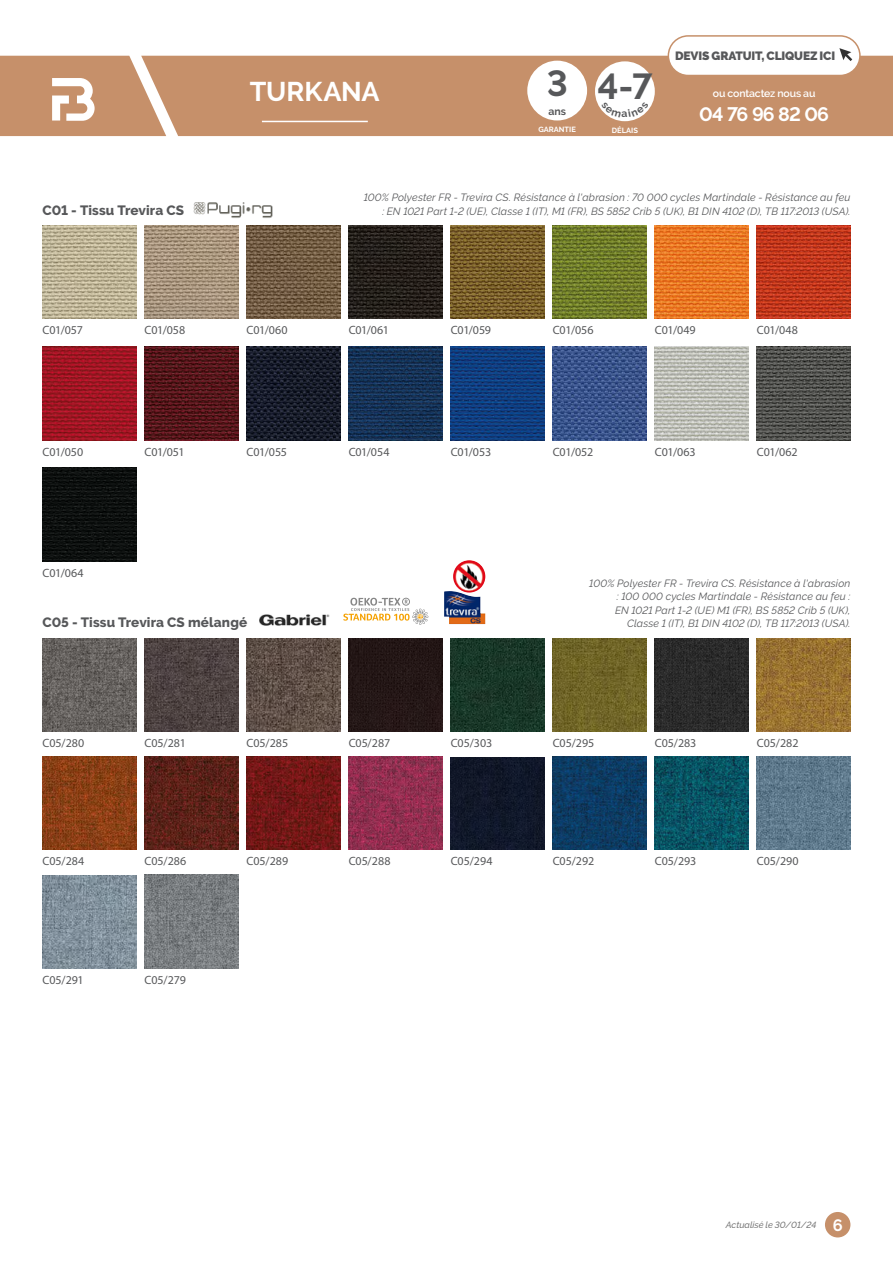
<style>
.page{position:relative;width:893px;height:1263px;background:#fff}
.page>*{position:absolute;margin:0;border:0;box-sizing:border-box;transform-origin:0 0}
.t1{font:700 36px "Raleway";color:#57585a}
.t2{font:700 27px "Raleway";letter-spacing:-.005em;color:#fff}
.t3{font:700 19.5px "Raleway";letter-spacing:-.045em;color:#fff}
.t4{font:800 13.5px "Raleway";letter-spacing:.005em;color:#57585a}
.t5{font:12px "Myriad Pro";letter-spacing:-.005em;color:#57585a}
.t6{font:900 12px "Raleway";letter-spacing:-.01em;color:#57585a}
.t7{font:italic 10.5px/13.5px "Raleway";letter-spacing:.015em;color:#57585a;text-align:right}
.t8{font:600 10.5px "Raleway";letter-spacing:-.01em;color:#fff}
.t9{font:700 10.5px "Raleway";color:#57585a}
.t10{font:italic 500 9px "Raleway";color:#787878}
.t11{font:700 7.5px "Raleway";color:#fff}
.s1{font-weight:700;font-style:normal;font-size:16.5px;color:#fff}
</style>
<div class="page">
<img style="left:43px;top:638px;width:93px;height:93px">
<img style="left:247px;top:638px;width:93px;height:93px">
<img style="left:349px;top:756px;width:93px;height:94px">
<img style="left:145px;top:638px;width:93px;height:93px">
<img style="left:757px;top:756px;width:93px;height:94px">
<div style="left:349px;top:638px;width:93px;height:93px;background:#241716"></div>
<img style="left:451px;top:638px;width:93px;height:93px">
<img style="left:43px;top:875px;width:93px;height:93px">
<img style="left:757px;top:638px;width:93px;height:93px">
<img style="left:553px;top:756px;width:93px;height:94px">
<img style="left:43px;top:756px;width:93px;height:94px">
<div style="left:451px;top:757px;width:93px;height:93px;background:#101729"></div>
<img style="left:145px;top:756px;width:93px;height:94px">
<img style="left:247px;top:756px;width:93px;height:94px">
<img style="left:655px;top:756px;width:93px;height:94px">
<img style="left:553px;top:638px;width:93px;height:93px">
<img style="left:145px;top:874px;width:93px;height:94px">
<img style="left:655px;top:638px;width:93px;height:93px">
<img style="left:259px;top:614px;width:71px;height:12px">
<img style="left:757px;top:225px;width:93px;height:94px">
<img style="left:43px;top:468px;width:93px;height:93px">
<img style="left:145px;top:225px;width:93px;height:94px">
<img style="left:43px;top:225px;width:93px;height:94px">
<img style="left:43px;top:347px;width:93px;height:93px">
<img style="left:247px;top:225px;width:93px;height:94px">
<img style="left:145px;top:347px;width:93px;height:93px">
<img style="left:349px;top:225px;width:93px;height:94px">
<img style="left:451px;top:225px;width:93px;height:94px">
<img style="left:553px;top:347px;width:93px;height:93px">
<img style="left:655px;top:347px;width:93px;height:93px">
<img style="left:553px;top:225px;width:93px;height:94px">
<img style="left:349px;top:347px;width:93px;height:93px">
<img style="left:451px;top:347px;width:93px;height:93px">
<img style="left:757px;top:347px;width:93px;height:93px">
<img style="left:655px;top:225px;width:93px;height:94px">
<img style="left:247px;top:347px;width:93px;height:93px">
<img style="left:193px;top:203px;width:79px;height:15px">
<svg style="left:343px;top:598px;width:85px;height:27px"></svg>
<img style="left:444px;top:591px;width:41px;height:33px">
<img style="left:453px;top:560px;width:32px;height:32px;border-radius:16px">
<div style="left:0;top:56px;width:893px;height:80px;background:#c6906a"></div>
<hr style="left:262px;top:121px;width:106px;height:1px;background:#fff">
<div style="left:825px;top:1212px;width:25px;height:25px;background:#c6906a;border-radius:50%"></div>
<div style="left:527px;top:61px;width:60px;height:59px;background:#fff;border-radius:50%"></div>
<div style="left:595px;top:61px;width:60px;height:60px;background:#fff;border-radius:50%"></div>
<svg style="left:52px;top:78px;width:43px;height:43px"></svg>
<div style="left:668px;top:36px;width:192px;height:39px;background:#fff;border-radius:20px"></div>
<div style="left:668px;top:35px;width:193px;height:41px;border:2px solid #c6906a;border-radius:20px"></div>
<svg style="left:839px;top:48px;width:13px;height:13px"></svg>
<svg style="left:601px;top:109px;width:48px;height:9px"></svg>
<h2 class="t2" style="left:250px;top:76px;width:131px">TURKANA</h2>
<h1 class="t1" style="left:547px;top:63px;width:23px">3</h1>
<p class="t9" style="left:548px;top:105px;width:19px">ANS</p>
<p class="t11" style="left:538px;top:125px;width:12px">GARAN</p>
<p class="t11" style="left:565px;top:125px;width:13px">TIE</p>
<h1 class="t1" style="left:597px;top:66px;width:57px">4-7</h1>
<p class="t11" style="left:612px;top:126px;width:28px">DÉLAIS</p>
<p class="t6" style="left:675px;top:49px;width:162px">DEVIS GRATUIT, CLIQUEZ ICI</p>
<p class="t8" style="left:713px;top:88px;width:104px">ou contactez nous au</p>
<h3 class="t3" style="left:699px;top:103px;width:131px">04 76 96 82 06</h3>
<p class="t4" style="left:43px;top:202px;width:143px">C01 - Tissu Trevira CS</p>
<p class="t7" style="left:364px;top:191px;width:488px">100% Polyester FR - Trevira CS. Résistance à l'abrasion : 70 000 cycles Martindale - Résistance au feu : EN 1021 Part 1-2 (UE), Classe 1 (IT), M1 (FR), BS 5852 Crib 5 (UK), B1 DIN 4102 (D), TB 117:2013 (USA).</p>
<p class="t5" style="left:43px;top:323px;width:42px">C01/057</p>
<p class="t5" style="left:145px;top:323px;width:42px">C01/058</p>
<p class="t5" style="left:247px;top:323px;width:43px">C01/060</p>
<p class="t5" style="left:349px;top:323px;width:42px">C01/061</p>
<p class="t5" style="left:451px;top:323px;width:42px">C01/059</p>
<p class="t5" style="left:553px;top:323px;width:42px">C01/056</p>
<p class="t5" style="left:655px;top:323px;width:42px">C01/049</p>
<p class="t5" style="left:757px;top:323px;width:43px">C01/048</p>
<p class="t5" style="left:43px;top:444px;width:42px">C01/050</p>
<p class="t5" style="left:145px;top:444px;width:42px">C01/051</p>
<p class="t5" style="left:247px;top:444px;width:42px">C01/055</p>
<p class="t5" style="left:349px;top:444px;width:42px">C01/054</p>
<p class="t5" style="left:451px;top:444px;width:42px">C01/053</p>
<p class="t5" style="left:757px;top:444px;width:42px">C01/062</p>
<p class="t5" style="left:553px;top:444px;width:42px">C01/052</p>
<p class="t5" style="left:655px;top:444px;width:42px">C01/063</p>
<p class="t5" style="left:43px;top:565px;width:43px">C01/064</p>
<p class="t4" style="left:43px;top:615px;width:206px">C05 - Tissu Trevira CS mélangé</p>
<p class="t7" style="left:589px;top:576px;width:263px">100% Polyester FR - Trevira CS. Résistance à l'abrasion : 100 000 cycles Martindale - Résistance au feu :<br>EN 1021 Part 1-2 (UE) M1 (FR), BS 5852 Crib 5 (UK), Classe 1 (IT), B1 DIN 4102 (D), TB 117:2013 (USA).</p>
<p class="t5" style="left:43px;top:736px;width:43px">C05/280</p>
<p class="t5" style="left:247px;top:736px;width:43px">C05/285</p>
<p class="t5" style="left:145px;top:736px;width:43px">C05/281</p>
<p class="t5" style="left:349px;top:736px;width:43px">C05/287</p>
<p class="t5" style="left:451px;top:736px;width:43px">C05/303</p>
<p class="t5" style="left:553px;top:736px;width:43px">C05/295</p>
<p class="t5" style="left:655px;top:736px;width:43px">C05/283</p>
<p class="t5" style="left:757px;top:736px;width:43px">C05/282</p>
<p class="t5" style="left:43px;top:854px;width:43px">C05/284</p>
<p class="t5" style="left:145px;top:854px;width:43px">C05/286</p>
<p class="t5" style="left:247px;top:854px;width:43px">C05/289</p>
<p class="t5" style="left:451px;top:854px;width:43px">C05/294</p>
<p class="t5" style="left:553px;top:854px;width:43px">C05/292</p>
<p class="t5" style="left:655px;top:854px;width:43px">C05/293</p>
<p class="t5" style="left:349px;top:854px;width:43px">C05/288</p>
<p class="t5" style="left:43px;top:972px;width:43px">C05/291</p>
<p class="t5" style="left:145px;top:972px;width:43px">C05/279</p>
<p class="t5" style="left:757px;top:854px;width:43px">C05/290</p>
<p class="t10" style="left:726px;top:1219px;width:118px">Actualisé le 30/01/24 <span class="s1">6</span></p>
</div>
